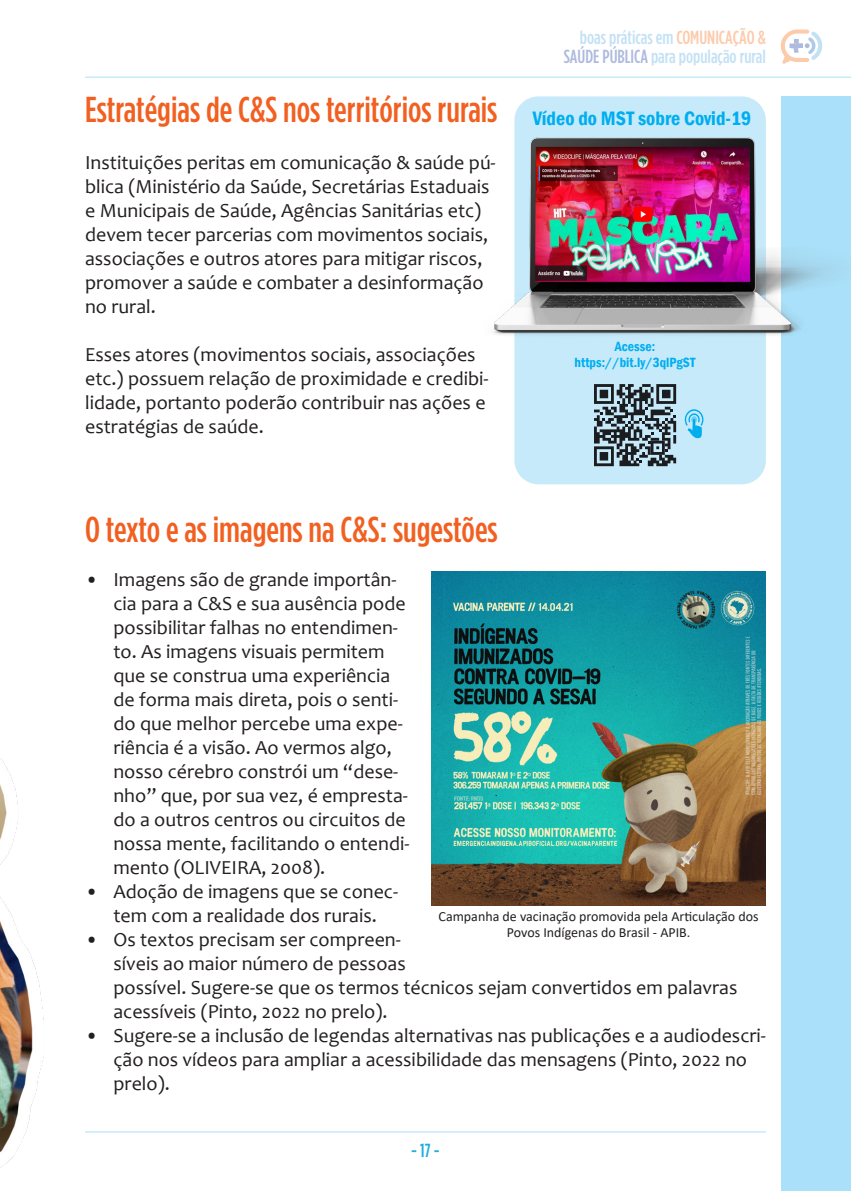
<style>
.page{position:relative;width:851px;height:1191px;background:#fff}
.page>*{position:absolute;margin:0;border:0;box-sizing:border-box;transform-origin:0 0}
.t1{font:500 36px "Gotham Condensed";color:#f26021}
.corpo{font:20px/24px "Candara";color:#231f20}
.corpo-2{font:600 condensed 20px "Franklin Gothic";color:#00aeef}
.t2{font:500 19px/19px "Gotham Condensed";color:#c3e1f5;text-align:right}
.t3{font:500 19px "Gotham Condensed";color:#20ace3}
.t4{font:14px/16.8px "Calibri";color:#231f20;text-align:center}
.corpo-3{font:600 condensed 13.8px "Franklin Gothic";color:#00aeef}
.s1{color:#fccbac}
.s2{color:#aebade}
</style>
<div class="page">
<svg style="left:780px;top:29px;width:42px;height:35px"></svg>
<hr style="left:85px;top:77px;width:765px;height:1px;background:#aae0f9">
<hr style="left:85px;top:1131px;width:680px;height:1px;background:#aae0f9">
<div style="left:780px;top:96px;width:70px;height:1095px;background:#aae0f9"></div>
<div style="left:514px;top:96px;width:251px;height:388px;background:#c6eafa;border-radius:24px"></div>
<img style="left:0;top:758px;width:44px;height:410px">
<img style="left:493px;top:132px;width:333px;height:209px">
<svg style="left:594px;top:384px;width:82px;height:82px"></svg>
<svg style="left:684px;top:409px;width:19px;height:29px"></svg>
<img style="left:431px;top:571px;width:334px;height:334px">
<p class="t1" style="left:85px;top:89px;width:414px">Estratégias de C&amp;S nos territórios rurais</p>
<p class="corpo" style="left:85px;top:150px;width:412px">Instituições peritas em comunicação &amp; saúde pú&shy;blica (Ministério da Saúde, Secretárias Estaduais e Municipais de Saúde, Agências Sanitárias etc) devem tecer parcerias com movimentos sociais, associações e outros atores para mitigar riscos, promover a saúde e combater a desinformação no rural.</p>
<p class="corpo" style="left:85px;top:342px;width:405px">Esses atores (movimentos sociais, associações etc.) possuem relação de proximidade e credibi&shy;lidade, portanto poderão contribuir nas ações e estratégias de saúde.</p>
<p class="t1" style="left:85px;top:509px;width:414px">O texto e as imagens na C&amp;S: sugestões</p>
<p class="t2" style="left:563px;top:28px;width:204px">boas práticas em <span class="s1">COMUNICAÇÃO &amp;<br></span><span class="s2">SAÚDE PÚBLICA</span> para população rural</p>
<p class="corpo-2" style="left:532px;top:105px;width:220px">Vídeo do MST sobre Covid-19</p>
<p class="corpo-3" style="left:614px;top:337px;width:42px">Acesse:</p>
<p class="corpo-3" style="left:574px;top:353px;width:122px">https://bit.ly/3qlPgST</p>
<p class="corpo" style="left:113px;top:567px;width:297px;text-indent:-28px">• Imagens são de grande importân&shy;cia para a C&amp;S e sua ausência pode possibilitar falhas no entendimen&shy;to. As imagens visuais permitem que se construa uma experiência de forma mais direta, pois o senti&shy;do que melhor percebe uma expe&shy;riência é a visão. Ao vermos algo, nosso cérebro constrói um “dese&shy;nho” que, por sua vez, é empresta&shy;do a outros centros ou circuitos de nossa mente, facilitando o entendi&shy;mento (OLIVEIRA, 2008).</p>
<p class="corpo" style="left:85px;top:879px;width:314px;text-align:center">• Adoção de imagens que se conec&shy;tem com a realidade dos rurais.</p>
<p class="corpo" style="left:113px;top:927px;width:625px;text-indent:-28px">• Os textos precisam ser compreen-<br>síveis ao maior número de pessoas<br>possível. Sugere-se que os termos técnicos sejam convertidos em palavras acessíveis (Pinto, 2022 no prelo).</p>
<p class="corpo" style="left:113px;top:1023px;width:653px;text-indent:-28px">• Sugere-se a inclusão de legendas alternativas nas publicações e a audiodescri&shy;ção nos vídeos para ampliar a acessibilidade das mensagens (Pinto, 2022 no prelo).</p>
<p class="t4" style="left:438px;top:907px;width:321px">Campanha de vacinação promovida pela Articulação dos<br>Povos Indígenas do Brasil - APIB.</p>
<p class="t3" style="left:411px;top:1140px;width:30px">- 17 -</p>
</div>
